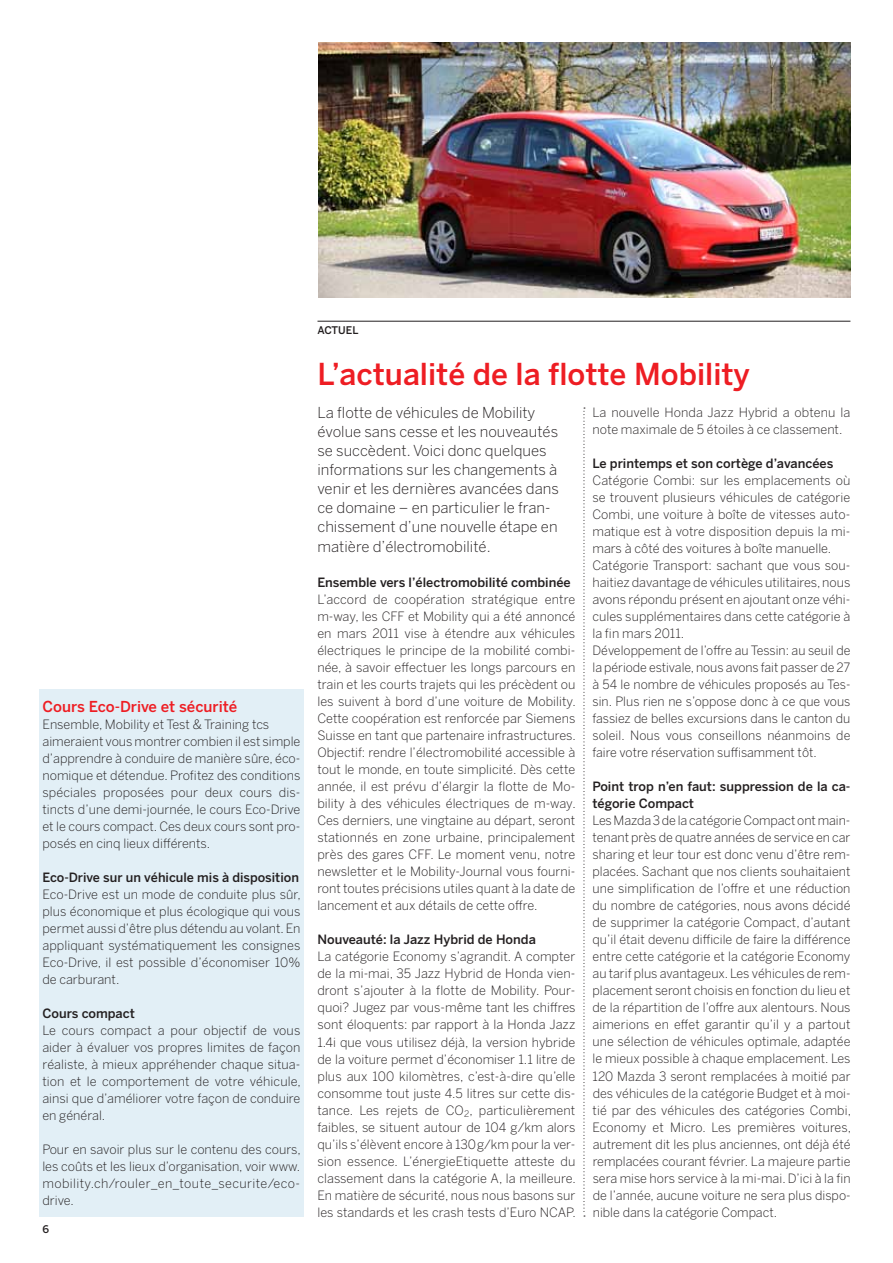
<style>
.page{position:relative;width:893px;height:1263px;background:#fff}
.page>*{position:absolute;margin:0;border:0;box-sizing:border-box;transform-origin:0 0}
.t1{font:500 30px "Benton Sans";color:#ee1d23}
.t2{font:300 15px/19.2px "Benton Sans";color:#231f20}
.t3{font:500 15px "Benton Sans";color:#ee1d23}
.t4{font:300 12.75px/17px "Benton Sans";color:#231f20;text-align:justify}
.t5{font:500 12.75px/17px "Benton Sans";color:#231f20}
.t6{font:500 10.5px "Benton Sans";color:#231f20}
</style>
<div class="page">
<div style="left:39px;top:689px;width:265px;height:527px;background:#e2eff6"></div>
<hr style="left:317px;top:321px;width:533px;height:1px;background:#231f20">
<svg style="left:583px;top:407px;width:2px;height:809px"></svg>
<img style="left:318px;top:43px;width:533px;height:255px">
<p class="t3" style="left:43px;top:697px;width:196px">Cours Eco-Drive et sécurité</p>
<p class="t4" style="left:42px;top:715px;width:260px;text-align:left">Ensemble, Mobility et Test &amp; Training tcs aimeraient vous montrer combien il est simple d’apprendre à conduire de manière sûre, éco&shy;nomique et détendue. Profitez des conditions spéciales proposées pour deux cours dis&shy;tincts d’une demi-journée, le cours Eco-Drive et le cours compact. Ces deux cours sont pro&shy;posés en cinq lieux différents.</p>
<p class="t5" style="left:43px;top:868px;width:258px">Eco-Drive sur un véhicule mis à disposition</p>
<p class="t4" style="left:42px;top:885px;width:260px">Eco-Drive est un mode de conduite plus sûr, plus économique et plus écologique qui vous permet aussi d’être plus détendu au volant.En appliquant systématiquement les consignes Eco-Drive, il est possible d’économiser 10% de carburant.</p>
<p class="t5" style="left:42px;top:1004px;width:94px">Cours compact</p>
<p class="t4" style="left:42px;top:1022px;width:260px">Le cours compact a pour objectif de vous aider à évaluer vos propres limites de façon réaliste, à mieux appréhender chaque situa&shy;tion et le comportement de votre véhicule, ainsi que d’améliorer votre façon de conduire en général.</p>
<p class="t4" style="left:42px;top:1141px;width:260px">Pour en savoir plus sur le contenu des cours, les coûts et les lieux d’organisation, voir www. mobility.ch/rouler_en_toute_securite/eco&shy;drive.</p>
<p class="t6" style="left:43px;top:1223px;width:8px">6</p>
<p class="t6" style="left:317px;top:324px;width:42px">aCtuel</p>
<h1 class="t1" style="left:317px;top:356px;width:434px">L’actualité de la flotte M obility</h1>
<p class="t2" style="left:317px;top:402px;width:243px">La flotte de véhicules de Mobility évolue sans cesse et les nouveautés se succèdent. Voici donc quelques informations sur les changements à venir et les dernières avancées dans ce domaine – en particulier le fran&shy;chissement d’une nouvelle étape en matière d’électromobilité.</p>
<p class="t4" style="left:592px;top:404px;width:259px">La nouvelle Honda Jazz Hybrid a obtenu la note maximale de 5 étoiles à ce classement.</p>
<p class="t5" style="left:592px;top:455px;width:242px">Le printemps et son cortège d’avancées</p>
<p class="t4" style="left:592px;top:472px;width:260px;text-align:left">Catégorie Combi: sur les emplacements où se trouvent plusieurs véhicules de catégorie Combi, une voiture à boîte de vitesses auto&shy;matique est à votre disposition depuis la mi&shy;mars à côté des voitures à boîte manuelle.<br>Catégorie Transport: sachant que vous sou&shy;haitiez davantage de véhicules utilitaires,nous avons répondu présent en ajoutant onze véhi&shy;cules supplémentaires dans cette catégorie à la fin mars 2011.<br>Développement de l’offre au Tessin: au seuil de la période estivale,nous avons fait passer de 27 à 54 le nombre de véhicules proposés au Tes&shy;sin. Plus rien ne s’oppose donc à ce que vous fassiez de belles excursions dans le canton du soleil. Nous vous conseillons néanmoins de faire votre réservation suffisamment tôt.</p>
<p class="t5" style="left:592px;top:778px;width:259px">Point trop n’en faut: suppression de la ca&shy;tégorie Compact</p>
<p class="t4" style="left:592px;top:812px;width:260px">LesMazda3delacatégorieCompactontmain&shy;tenant près de quatre années de service en car sharing et leur tour est donc venu d’être rem&shy;placées. Sachant que nos clients souhaitaient une simplification de l’offre et une réduction du nombre de catégories, nous avons décidé de supprimer la catégorie Compact, d’autant qu’il était devenu difficile de faire la différence entre cette catégorie et la catégorie Economy au tarif plus avantageux. Les véhicules de rem&shy;placement seront choisis en fonction du lieu et de la répartition de l’offre aux alentours. Nous aimerions en effet garantir qu’il y a partout une sélection de véhicules optimale, adaptée le mieux possible à chaque emplacement. Les 120 Mazda 3 seront remplacées à moitié par des véhicules de la catégorie Budget et à moi&shy;tié par des véhicules des catégories Combi, Economy et Micro. Les premières voitures, autrement dit les plus anciennes, ont déjà été remplacées courant février. La majeure partie sera mise hors service à la mi-mai. D’ici à la fin de l’année, aucune voiture ne sera plus dispo&shy;nible dans la catégorie Compact.</p>
<p class="t5" style="left:317px;top:574px;width:255px">Ensemble vers l’électromobilité combinée</p>
<p class="t4" style="left:317px;top:591px;width:260px">L’accord de coopération stratégique entre m-way, les CFF et Mobility qui a été annoncé en mars 2011 vise à étendre aux véhicules électriques le principe de la mobilité combi&shy;née, à savoir effectuer les longs parcours en train et les courts trajets qui les précèdent ou les suivent à bord d’une voiture de Mobility.<br>Cette coopération est renforcée par Siemens Suisse en tant que partenaire infrastructures.<br>Objectif: rendre l’électromobilité accessible à tout le monde, en toute simplicité. Dès cette année, il est prévu d’élargir la flotte de Mo&shy;bility à des véhicules électriques de m-way.<br>Ces derniers, une vingtaine au départ, seront stationnés en zone urbaine, principalement près des gares CFF. Le moment venu, notre newsletter et le Mobility-Journal vous fourni&shy;ront toutes précisions utiles quant à la date de lancement et aux détails de cette offre.</p>
<p class="t5" style="left:317px;top:931px;width:220px">N ouveauté: la Jazz Hybrid de Honda</p>
<p class="t4" style="left:317px;top:948px;width:260px">La catégorie Economy s’agrandit. A compter de la mi-mai, 35 Jazz Hybrid de Honda vien&shy;dront s’ajouter à la flotte de Mobility. Pour&shy;quoi? Jugez par vous-même tant les chiffres sont éloquents: par rapport à la Honda Jazz 1.4i que vous utilisez déjà, la version hybride de la voiture permet d’économiser 1.1 litre de plus aux 100 kilomètres, c’est-à-dire qu’elle consomme tout juste 4.5 litres sur cette dis&shy;tance. Les rejets de CO<sub>2</sub>, particulièrement faibles, se situent autour de 104 g/km alors qu’ils s’élèvent encore à 130 g/km pour la ver&shy;sion essence. L’énergieEtiquette atteste du classement dans la catégorie A, la meilleure.<br>En matière de sécurité, nous nous basons sur les standards et les crash tests d’Euro N CAP.</p>
</div>
